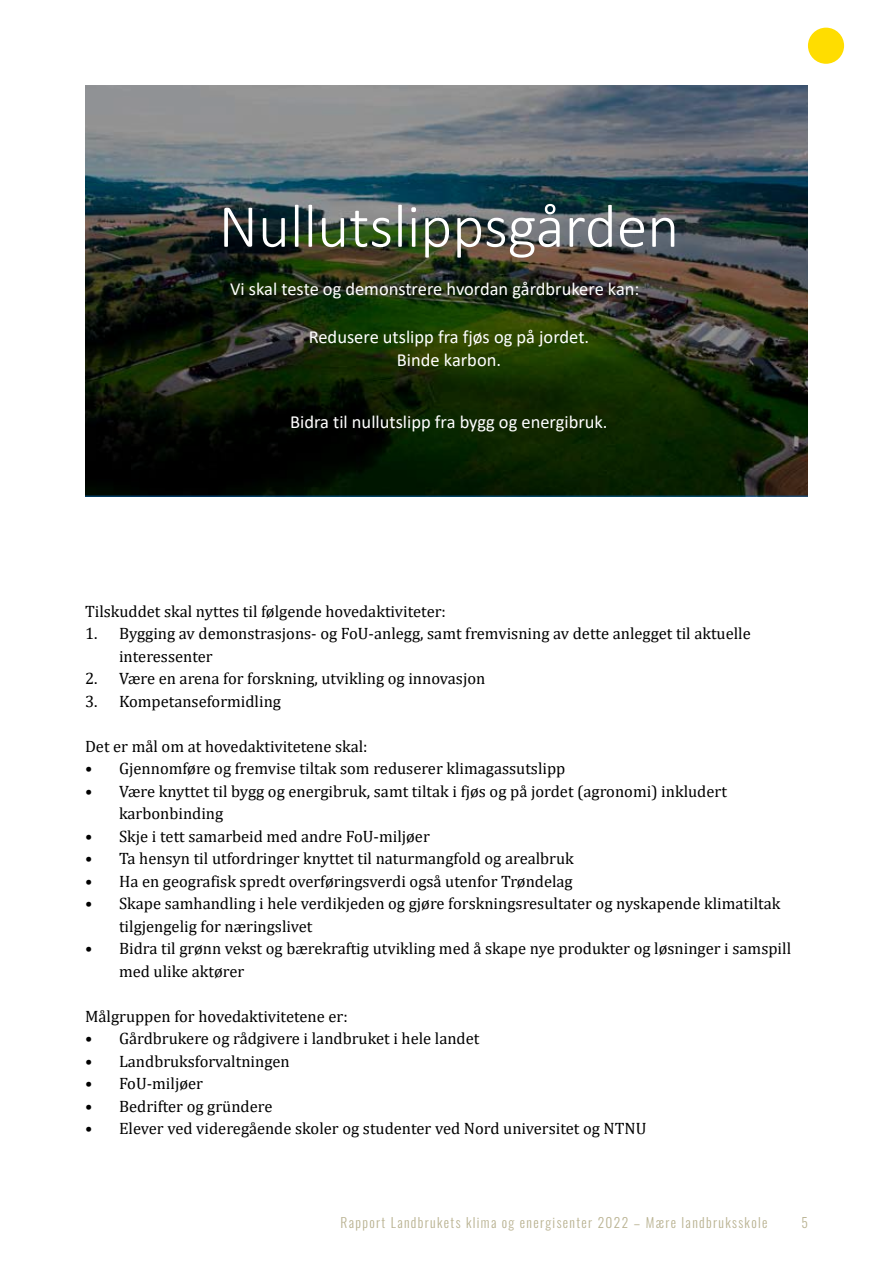
<style>
.page{position:relative;width:893px;height:1263px;background:#fff}
.page>*{position:absolute;margin:0;border:0;box-sizing:border-box;transform-origin:0 0}
.t1{font:300 61.65px "Calibri";color:#fff}
.t2{font:18.45px/22.2px "Calibri";color:#fff;text-align:center}
.t3{font:16.5px/22.5px "Cambria";color:#000}
.t4{font:300 13.5px "Oswald";letter-spacing:.1em;color:#b9b291}
</style>
<div class="page">
<img style="left:85px;top:85px;width:723px;height:411px">
<div style="left:808px;top:28px;width:36px;height:36px;background:#fd0;border-radius:50%"></div>
<h1 class="t1" style="left:219px;top:188px;width:462px">Nullutslippsgården</h1>
<p class="t2" style="left:230px;top:277px;width:411px">Vi skal teste og demonstrere hvordan gårdbrukere kan:</p>
<p class="t2" style="left:309px;top:326px;width:282px">Redusere utslipp fra fjøs og på jordet.<br>Binde karbon.</p>
<p class="t2" style="left:290px;top:411px;width:319px">Bidra til nullutslipp fra bygg og energibruk.</p>
<p class="t3" style="left:85px;top:600px;width:362px">Tilskuddet skal nyttes til følgende hovedaktiviteter:</p>
<p class="t3" style="left:119px;top:622px;width:633px;text-indent:-34px">1. Bygging av demonstrasjons- og FoU-anlegg, samt fremvisning av dette anlegget til aktuelle interessenter</p>
<p class="t3" style="left:85px;top:667px;width:402px">2. Være en arena for forskning, utvikling og innovasjon</p>
<p class="t3" style="left:85px;top:690px;width:198px">3. Kompetanseformidling</p>
<p class="t3" style="left:85px;top:735px;width:284px">Det er mål om at hovedaktivitetene skal:</p>
<p class="t3" style="left:85px;top:757px;width:482px">• Gjennomføre og fremvise tiltak som reduserer klimagassutslipp</p>
<p class="t3" style="left:119px;top:780px;width:609px;text-indent:-34px">• Være knyttet til bygg og energibruk, samt tiltak i fjøs og på jordet (agronomi) inkludert karbonbinding</p>
<p class="t3" style="left:85px;top:825px;width:346px">• Skje i tett samarbeid med andre FoU-miljøer</p>
<p class="t3" style="left:85px;top:847px;width:490px">• Ta hensyn til utfordringer knyttet til naturmangfold og arealbruk</p>
<p class="t3" style="left:85px;top:870px;width:489px">• Ha en geografisk spredt overføringsverdi også utenfor Trøndelag</p>
<p class="t3" style="left:119px;top:892px;width:663px;text-indent:-34px">• Skape samhandling i hele verdikjeden og gjøre forskningsresultater og nyskapende klimatiltak tilgjengelig for næringslivet</p>
<p class="t3" style="left:119px;top:937px;width:674px;text-indent:-34px">• Bidra til grønn vekst og bærekraftig utvikling med å skape nye produkter og løsninger i samspill med ulike aktører</p>
<p class="t3" style="left:85px;top:1005px;width:264px">Målgruppen for hovedaktivitetene er:</p>
<p class="t3" style="left:85px;top:1027px;width:396px">• Gårdbrukere og rådgivere i landbruket i hele landet</p>
<p class="t3" style="left:85px;top:1050px;width:206px">• Landbruksforvaltningen</p>
<p class="t3" style="left:85px;top:1072px;width:119px">• FoU-miljøer</p>
<p class="t3" style="left:85px;top:1095px;width:189px">• Bedrifter og gründere</p>
<p class="t3" style="left:85px;top:1117px;width:563px">• Elever ved videregående skoler og studenter ved Nord universitet og NTNU</p>
<p class="t4" style="left:341px;top:1210px;width:428px">Rapport Landbrukets klima og energisenter 2022 – Mære landbruksskole</p>
<p class="t4" style="left:801px;top:1210px;width:8px">5</p>
</div>
